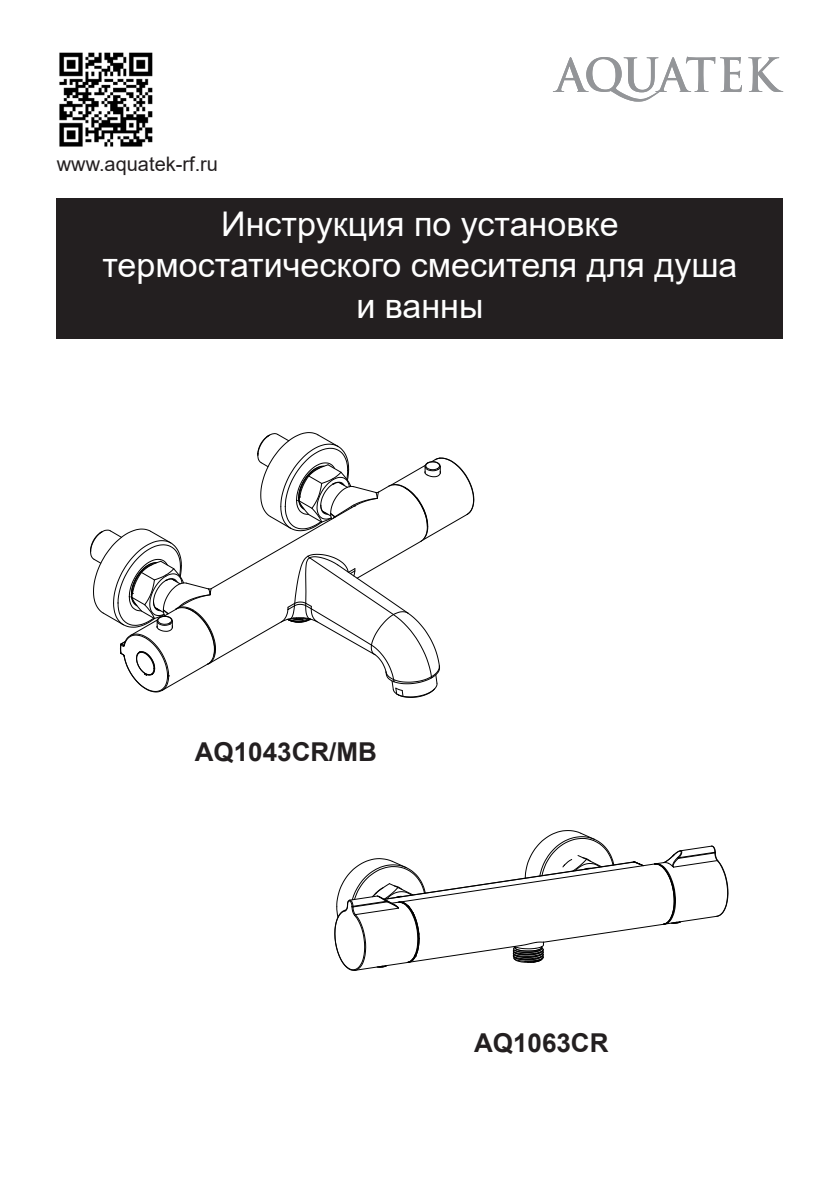
<style>
.page{position:relative;width:840px;height:1191px;background:#fff}
.page>*{position:absolute;margin:0;border:0;box-sizing:border-box;transform-origin:0 0}
.t1{font:34px/40.8px "Arial";color:#fff;text-align:center}
.t2{font:700 26px "Arial";color:#231f20}
.t3{font:20px "Arial";color:#231f20}
</style>
<div class="page">
<div style="left:57px;top:198px;width:725px;height:140px;background:#231f20"></div>
<svg style="left:553px;top:57px;width:229px;height:45px"></svg>
<img style="left:59px;top:52px;width:94px;height:95px">
<svg style="left:90px;top:432px;width:384px;height:266px"></svg>
<svg style="left:334px;top:830px;width:394px;height:140px"></svg>
<p class="t3" style="left:57px;top:151px;width:163px">www.aquatek-rf.ru</p>
<p class="t1" style="left:102px;top:204px;width:636px">Инструкция по установке термостатического смесителя для душа и ванны</p>
<p class="t2" style="left:195px;top:733px;width:184px">AQ1043CR/MB</p>
<p class="t2" style="left:474px;top:1024px;width:136px">AQ1063CR</p>
</div>
